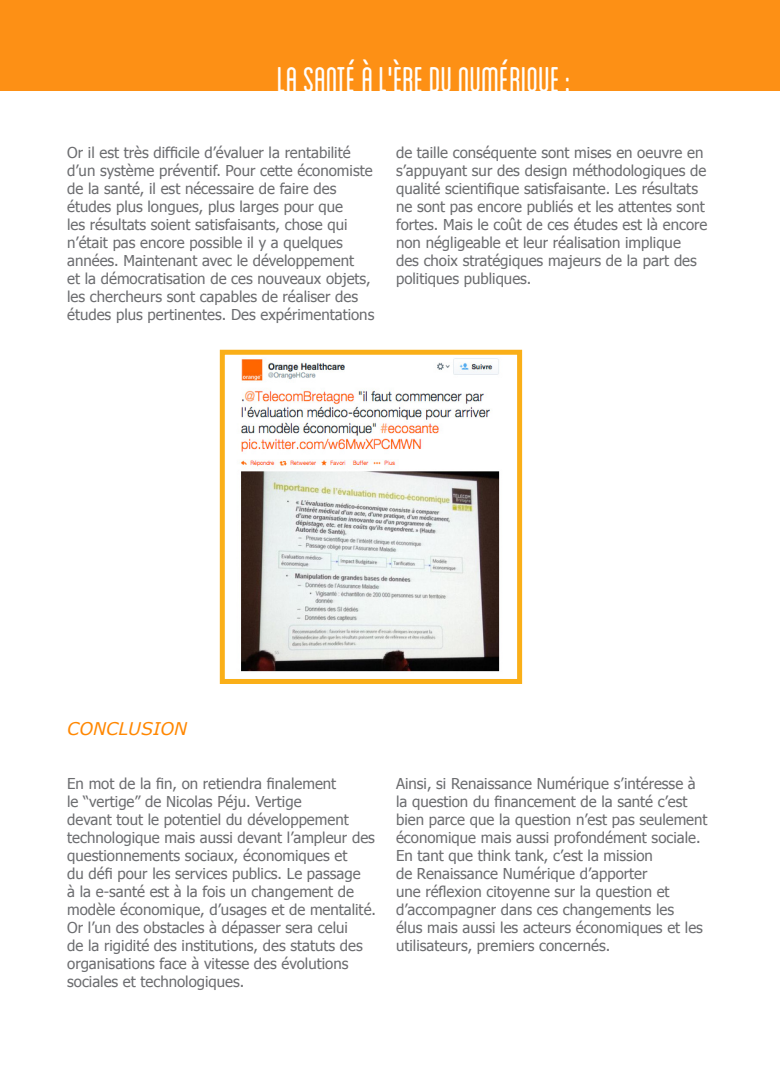
<style>
.page{position:relative;width:780px;height:1088px;background:#fff}
.page>*{position:absolute;margin:0;border:0;box-sizing:border-box;transform-origin:0 0}
.t1{font:condensed 37.5px "Blanch";color:#fff}
.t2{font:italic 17.5px "Verdana";color:#ff8700}
.texte_courant{font:15px/18px "Tahoma";color:#6c6d70}
</style>
<div class="page">
<div style="left:0;top:0;width:780px;height:91px;background:#fd9015"></div>
<img style="left:241px;top:358px;width:259px;height:314px">
<div style="left:220px;top:350px;width:302px;height:334px;border:5px solid #faaf18"></div>
<p class="t1" style="left:277px;top:59px;width:295px">LA SANTÉ À L'ÈRE DU NUMÉRIQUE :</p>
<p class="texte_courant" style="left:67px;top:142px;width:308px">Or il est très difficile d’évaluer la rentabilité d’un système préventif. Pour cette économiste de la santé, il est nécessaire de faire des études plus longues, plus larges pour que<br>les résultats soient satisfaisants, chose qui n’était pas encore possible il y a quelques années. Maintenant avec le développement<br>et la démocratisation de ces nouveaux objets, les chercheurs sont capables de réaliser des études plus pertinentes. Des expérimentations</p>
<p class="texte_courant" style="left:396px;top:142px;width:313px">de taille conséquente sont mises en oeuvre en s’appuyant sur des design méthodologiques de qualité scientifique satisfaisante. Les résultats ne sont pas encore publiés et les attentes sont fortes. Mais le coût de ces études est là encore non négligeable et leur réalisation implique des choix stratégiques majeurs de la part des politiques publiques.</p>
<p class="t2" style="left:67px;top:716px;width:122px">CONCLUSION</p>
<p class="texte_courant" style="left:67px;top:774px;width:310px">En mot de la fin, on retiendra finalement<br>le “vertige” de Nicolas Péju. Vertige<br>devant tout le potentiel du développement technologique mais aussi devant l’ampleur des questionnements sociaux, économiques et<br>du défi pour les services publics. Le passage<br>à la e-santé est à la fois un changement de modèle économique, d’usages et de mentalité.<br>Or l’un des obstacles à dépasser sera celui<br>de la rigidité des institutions, des statuts des organisations face à vitesse des évolutions sociales et technologiques.</p>
<p class="texte_courant" style="left:396px;top:774px;width:313px">Ainsi, si Renaissance Numérique s’intéresse à la question du financement de la santé c’est bien parce que la question n’est pas seulement économique mais aussi profondément sociale.<br>En tant que think tank, c’est la mission<br>de Renaissance Numérique d’apporter<br>une réflexion citoyenne sur la question et d’accompagner dans ces changements les<br>élus mais aussi les acteurs économiques et les utilisateurs, premiers concernés.</p>
</div>
